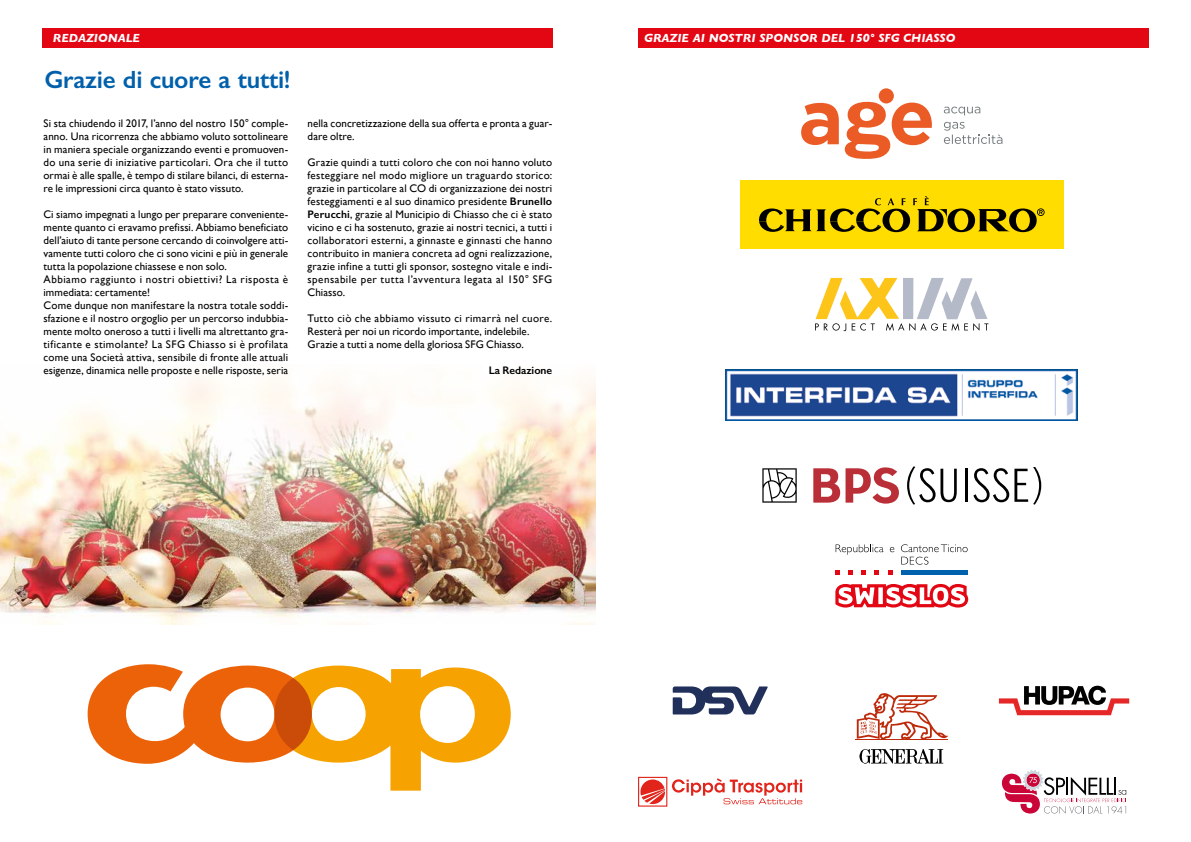
<style>
.page{position:relative;width:1191px;height:842px;background:#fff}
.page>*{position:absolute;margin:0;border:0;box-sizing:border-box;transform-origin:0 0}
.t1{font:600 25px "Gill Sans";letter-spacing:-.01em;color:#0060ab}
.t2{font:italic 700 12px "Gill Sans";color:#fff}
.t3{font:11px/13px "Gill Sans";letter-spacing:.01em;color:#000}
.t4{font:600 11px "Gill Sans";color:#000}
.s1{font-weight:600}
</style>
<div class="page">
<img style="left:0;top:378px;width:595px;height:246px">
<div style="left:43px;top:28px;width:510px;height:19px;background:#e30613"></div>
<svg style="left:88px;top:664px;width:423px;height:127px"></svg>
<div style="left:274px;top:678px;width:38px;height:72px;background:#cb4c08;border-radius:50%"></div>
<div style="left:638px;top:28px;width:510px;height:19px;background:#e30613"></div>
<svg style="left:801px;top:102px;width:131px;height:57px"></svg>
<div style="left:878px;top:88px;width:16px;height:15px;background:#eb5b25;border-radius:50%"></div>
<svg style="left:943px;top:106px;width:37px;height:9px"></svg>
<svg style="left:943px;top:122px;width:59px;height:22px"></svg>
<div style="left:740px;top:180px;width:323px;height:68px;background:#fd0"></div>
<svg style="left:759px;top:196px;width:285px;height:36px"></svg>
<svg style="left:815px;top:278px;width:173px;height:53px"></svg>
<img style="left:725px;top:369px;width:352px;height:52px">
<svg style="left:813px;top:467px;width:86px;height:37px"></svg>
<svg style="left:907px;top:466px;width:49px;height:39px"></svg>
<hr style="left:964px;top:469px;width:3px;height:33px;background:#000">
<svg style="left:973px;top:467px;width:68px;height:38px"></svg>
<svg style="left:762px;top:468px;width:34px;height:35px"></svg>
<svg style="left:848px;top:570px;width:5px;height:4px"></svg>
<svg style="left:861px;top:570px;width:5px;height:4px"></svg>
<svg style="left:835px;top:570px;width:5px;height:4px"></svg>
<svg style="left:874px;top:570px;width:5px;height:4px"></svg>
<svg style="left:888px;top:570px;width:4px;height:4px"></svg>
<hr style="left:901px;top:570px;width:66px;height:4px;background:#0061ad">
<svg style="left:835px;top:544px;width:48px;height:11px"></svg>
<svg style="left:889px;top:547px;width:5px;height:5px"></svg>
<svg style="left:901px;top:544px;width:66px;height:21px"></svg>
<svg style="left:835px;top:584px;width:133px;height:23px"></svg>
<svg style="left:640px;top:779px;width:25px;height:25px"></svg>
<div style="left:638px;top:777px;width:29px;height:30px;border:1px solid #e1251b"></div>
<svg style="left:672px;top:778px;width:130px;height:26px"></svg>
<svg style="left:1002px;top:770px;width:124px;height:44px"></svg>
<svg style="left:999px;top:686px;width:130px;height:29px"></svg>
<hr style="left:855px;top:739px;width:93px;height:1px;background:#bd2b0b">
<svg style="left:856px;top:693px;width:92px;height:71px"></svg>
<svg style="left:672px;top:686px;width:95px;height:28px"></svg>
<p class="t2" style="left:53px;top:31px;width:88px">REDAZIONALE</p>
<h1 class="t1" style="left:44px;top:64px;width:248px">Grazie di cuore a tutti!</h1>
<p class="t3" style="left:44px;top:117px;width:246px;text-align:justify">Si sta chiudendo il 2017, l’anno del nostro 150° comple&shy;anno. Una ricorrenza che abbiamo voluto sottolineare in maniera speciale organizzando eventi e promuoven&shy;do una serie di iniziative particolari. Ora che il tutto ormai è alle spalle, è tempo di stilare bilanci, di esterna&shy;re le impressioni circa quanto è stato vissuto.</p>
<p class="t3" style="left:44px;top:208px;width:246px">Ci siamo impegnati a lungo per preparare conveniente&shy;mente quanto ci eravamo prefissi. Abbiamo beneficiato dell’aiuto di tante persone cercando di coinvolgere atti&shy;vamente tutti coloro che ci sono vicini e più in generale tutta la popolazione chiassese e non solo.<br>Abbiamo raggiunto i nostri obiettivi? La risposta è immediata: certamente!<br>Come dunque non manifestare la nostra totale soddi&shy;sfazione e il nostro orgoglio per un percorso indubbia&shy;mente molto oneroso a tutti i livelli ma altrettanto gra&shy;tificante e stimolante? La SFG Chiasso si è profilata come una Società attiva, sensibile di fronte alle attuali esigenze, dinamica nelle proposte e nelle risposte, seria</p>
<p class="t3" style="left:307px;top:117px;width:246px">nella concretizzazione della sua offerta e pronta a guar&shy;dare oltre.</p>
<p class="t3" style="left:307px;top:156px;width:246px;text-align:justify">Grazie quindi a tutti coloro che con noi hanno voluto festeggiare nel modo migliore un traguardo storico: grazie in particolare al CO di organizzazione dei nostri festeggiamenti e al suo dinamico presidente <span class="s1">Brunello Perucchi</span>, grazie al Municipio di Chiasso che ci è stato vicino e ci ha sostenuto, grazie ai nostri tecnici, a tutti i collaboratori esterni, a ginnaste e ginnasti che hanno contribuito in maniera concreta ad ogni realizzazione, grazie infine a tutti gli sponsor, sostegno vitale e indi&shy;spensabile per tutta l’avventura legata al 150° SFG Chiasso.</p>
<p class="t3" style="left:307px;top:312px;width:246px">Tutto ciò che abbiamo vissuto ci rimarrà nel cuore.<br>Resterà per noi un ricordo importante, indelebile.<br>Grazie a tutti a nome della gloriosa SFG Chiasso.</p>
<p class="t4" style="left:488px;top:364px;width:65px">La Redazione</p>
<p class="t2" style="left:644px;top:31px;width:313px">GRAZIE AI NOSTRI SPONSOR DEL 150° SFG CHIASSO</p>
</div>
